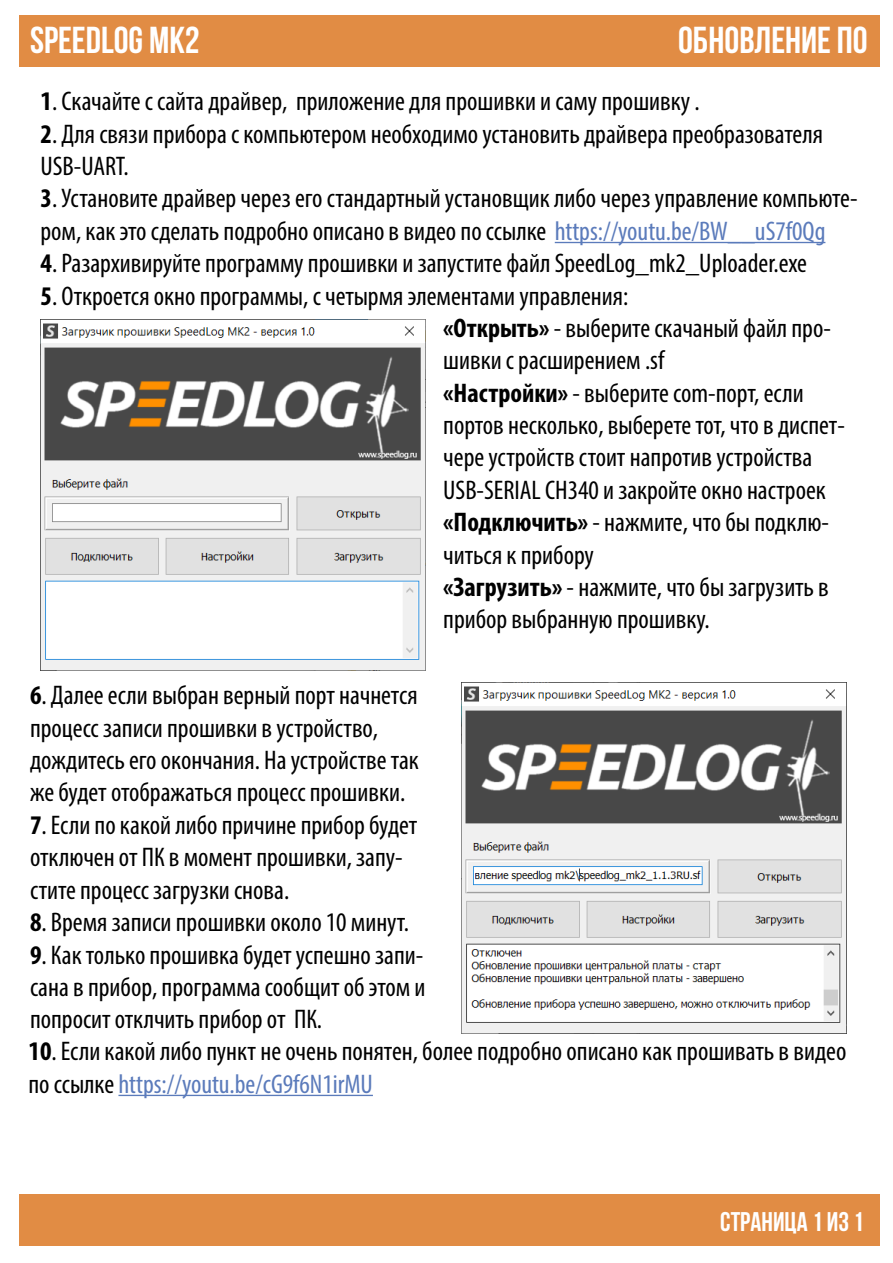
<style>
.page{position:relative;width:893px;height:1263px;background:#fff}
.page>*{position:absolute;margin:0;border:0;box-sizing:border-box;transform-origin:0 0}
.t1{font:700 37.5px "Bebas Neue";color:#fff}
.t2{font:condensed 27px/32.4px "Myriad Pro";color:#000}
.t3{font:700 27px "Bebas Neue";color:#fff}
.s1{font-weight:700}
.s2{color:#5b7bbb}
</style>
<div class="page">
<div style="left:19px;top:16px;width:861px;height:51px;background:#e18c44"></div>
<hr style="left:555px;top:242px;width:270px;height:1px;background:#5b7bbb">
<img style="left:40px;top:319px;width:385px;height:351px">
<img style="left:461px;top:682px;width:385px;height:352px">
<hr style="left:118px;top:1095px;width:255px;height:1px;background:#5b7bbb">
<div style="left:19px;top:1194px;width:861px;height:52px;background:#e18c44"></div>
<h1 class="t1" style="left:30px;top:19px;width:171px">SPEEDLOG MK2</h1>
<p class="t2" style="left:40px;top:85px;width:661px"><span class="s1">1</span>. Скачайте с сайта драйвер, приложение для прошивки и саму прошивку .</p>
<p class="t2" style="left:40px;top:117px;width:784px"><span class="s1">2</span>. Для связи прибора с компьютером необходимо установить драйвера преобразователя<br>USB-UART.</p>
<p class="t2" style="left:40px;top:182px;width:819px"><span class="s1">3</span>. Установите драйвер через его стандартный установщик либо через управление компьюте&shy;ром, как это сделать подробно описано в видео по ссылке <span class="s2">https://youtu.be/BW__uS7f0Qg</span></p>
<p class="t2" style="left:40px;top:247px;width:768px"><span class="s1">4</span>. Разархивируйте программу прошивки и запустите файл SpeedLog_mk2_Uploader.exe</p>
<p class="t2" style="left:443px;top:279px;width:403px;text-indent:-403px"><span class="s1">5</span>. Откроется окно программы, с четырмя элементами управления:<br><span class="s1">«Открыть»</span> - выберите скачаный файл про&shy;шивки с расширением .sf<br><span class="s1">«Настройки»</span> - выберите com-порт, если портов несколько, выберете тот, что в диспет&shy;чере устройств стоит напротив устройства USB-SERIAL CH340 и закройте окно настроек <span class="s1">«Подключить»</span> - нажмите, что бы подклю&shy;читься к прибору<br><span class="s1">«Загрузить»</span> - нажмите, что бы загрузить в прибор выбранную прошивку.</p>
<h1 class="t1" style="left:678px;top:19px;width:191px">ОБНОВЛЕНИЕ ПО</h1>
<p class="t2" style="left:30px;top:679px;width:390px"><span class="s1">6</span>. Далее если выбран верный порт начнется процесс записи прошивки в устройство, дождитесь его окончания. На устройстве так же будет отображаться процесс прошивки.</p>
<p class="t2" style="left:30px;top:808px;width:389px"><span class="s1">7</span>. Если по какой либо причине прибор будет отключен от ПК в момент прошивки, запу&shy;стите процесс загрузки снова.</p>
<p class="t2" style="left:30px;top:906px;width:381px"><span class="s1">8</span>. Время записи прошивки около 10 минут.</p>
<p class="t2" style="left:30px;top:938px;width:397px;text-align:justify"><span class="s1">9</span>. Как только прошивка будет успешно запи&shy;сана в прибор, программа сообщит об этом и попросит отклчить прибор от ПК.</p>
<p class="t2" style="left:28px;top:1035px;width:819px"><span class="s1">10</span>. Если какой либо пункт не очень понятен, более подробно описано как прошивать в видео по ссылке <span class="s2">https://youtu.be/cG9f6N1irMU</span></p>
<p class="t3" style="left:720px;top:1207px;width:145px">СТРАНИЦА 1 ИЗ 1</p>
</div>
